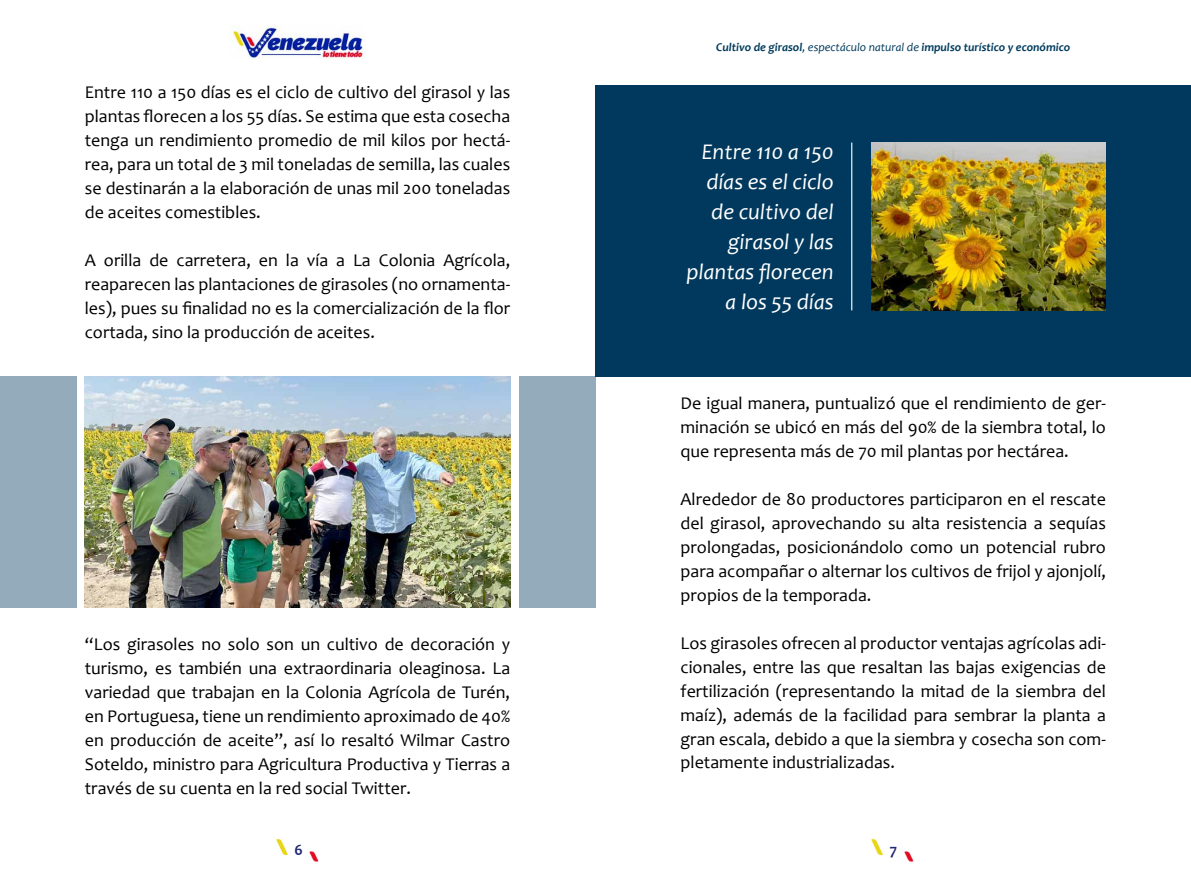
<style>
.page{position:relative;width:1191px;height:893px;background:#fff}
.page>*{position:absolute;margin:0;border:0;box-sizing:border-box;transform-origin:0 0}
.t1{font:italic 22.5px/30px "Candara";color:#fff;text-align:right}
.t2{font:18px/24px "Candara";color:#000;text-align:justify}
.t3{font:700 15.75px "Candara";color:#202873}
.t4{font:italic 700 12px "Candara";color:#003b5d}
.s1{font-weight:400}
</style>
<div class="page">
<img style="left:277px;top:839px;width:41px;height:23px">
<img style="left:872px;top:839px;width:41px;height:23px">
<img style="left:230px;top:26px;width:135px;height:33px">
<div style="left:595px;top:85px;width:596px;height:291px;background:#00395d"></div>
<div style="left:0;top:376px;width:77px;height:232px;background:#94abbb"></div>
<div style="left:519px;top:376px;width:76px;height:232px;background:#94abbb"></div>
<img style="left:85px;top:376px;width:425px;height:232px">
<img style="left:872px;top:143px;width:234px;height:167px">
<hr style="left:851px;top:143px;width:1px;height:167px;background:#fff">
<p class="t2" style="left:85px;top:80px;width:427px">Entre 110 a 150 días es el ciclo de cultivo del girasol y las plantas florecen a los 55 días. Se estima que esta cosecha tenga un rendimiento promedio de mil kilos por hectá&shy;rea, para un total de 3 mil toneladas de semilla, las cuales se destinarán a la elaboración de unas mil 200 toneladas de aceites comestibles.</p>
<p class="t2" style="left:85px;top:248px;width:427px">A orilla de carretera, en la vía a La Colonia Agrícola, reaparecen las plantaciones de girasoles (no ornamenta&shy;les), pues su finalidad no es la comercialización de la flor cortada, sino la producción de aceites.</p>
<p class="t2" style="left:85px;top:632px;width:427px">“Los girasoles no solo son un cultivo de decoración y turismo, es también una extraordinaria oleaginosa. La variedad que trabajan en la Colonia Agrícola de Turén, en Portuguesa, tiene un rendimiento aproximado de 40% en producción de aceite”, así lo resaltó Wilmar Castro Soteldo, ministro para Agricultura Productiva y Tierras a través de su cuenta en la red social Twitter.</p>
<p class="t4" style="left:716px;top:40px;width:355px">Cultivo de girasol<span class="s1">, espectáculo natural de</span> impulso turístico y económico</p>
<p class="t1" style="left:686px;top:136px;width:149px">Entre 110 a 150 días es el ciclo de cultivo del girasol y las plantas florecen a los 55 días</p>
<p class="t2" style="left:680px;top:390px;width:427px">De igual manera, puntualizó que el rendimiento de ger&shy;minación se ubicó en más del 90% de la siembra total, lo que representa más de 70 mil plantas por hectárea.</p>
<p class="t2" style="left:680px;top:486px;width:427px">Alrededor de 80 productores participaron en el rescate del girasol, aprovechando su alta resistencia a sequías prolongadas, posicionándolo como un potencial rubro para acompañar o alternar los cultivos de frijol y ajonjolí, propios de la temporada.</p>
<p class="t2" style="left:680px;top:630px;width:427px">Los girasoles ofrecen al productor ventajas agrícolas adi&shy;cionales, entre las que resaltan las bajas exigencias de fertilización (representando la mitad de la siembra del maíz), además de la facilidad para sembrar la planta a gran escala, debido a que la siembra y cosecha son com&shy;pletamente industrializadas.</p>
<p class="t3" style="left:294px;top:840px;width:10px">6</p>
<p class="t3" style="left:890px;top:840px;width:9px">7</p>
</div>
